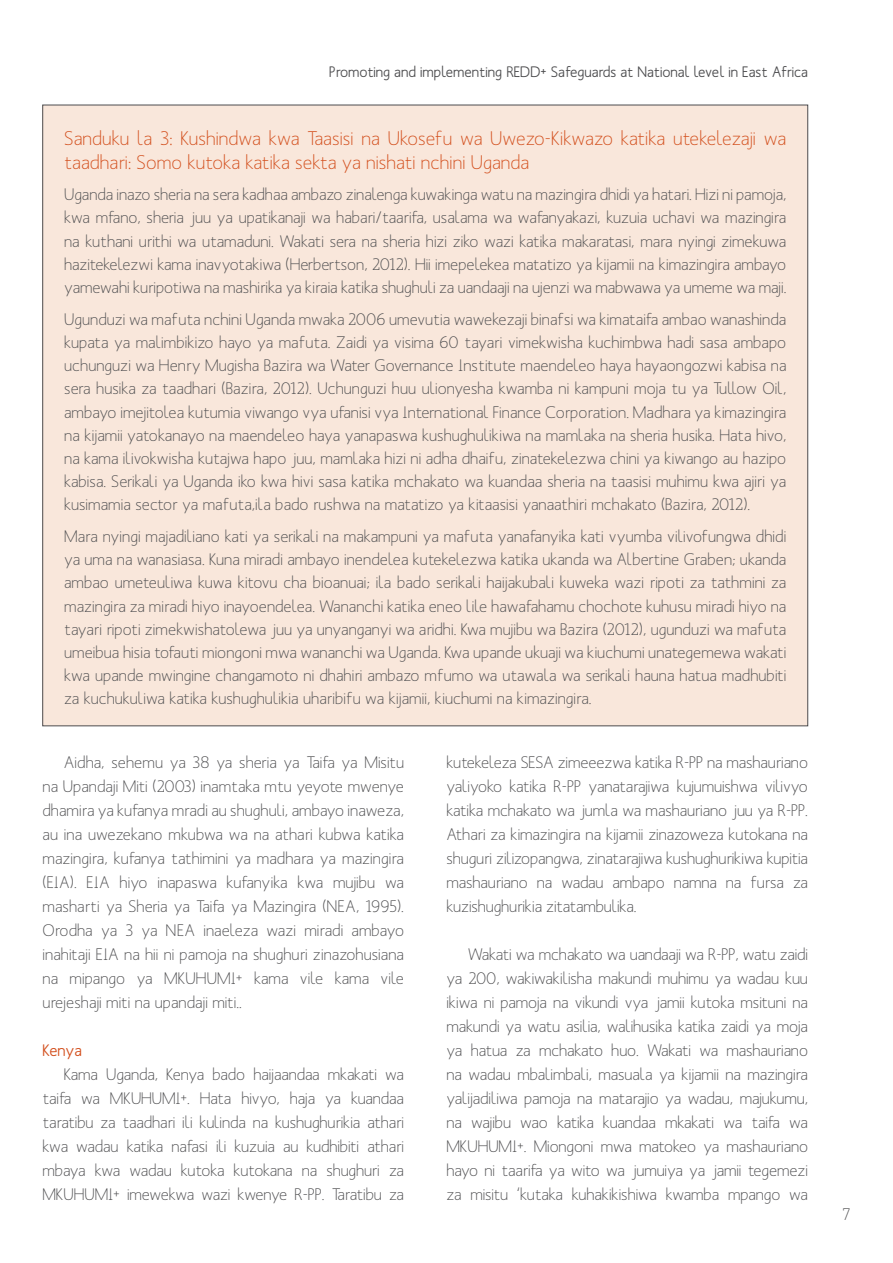
<style>
.page{position:relative;width:893px;height:1263px;background:#fff}
.page>*{position:absolute;margin:0;border:0;box-sizing:border-box;transform-origin:0 0}
.t1{font:19.5px/23.2px "Mank Sans";letter-spacing:.005em;color:#d3501e}
.t2{font:16.5px/24px "Mank Sans";letter-spacing:-.005em;color:#4d4d4f;text-align:justify}
.t3{font:500 16.5px "Mank Sans";color:#d3501e}
.t4{font:500 15px "Mank Sans";color:#4d4d4f}
</style>
<div class="page">
<div style="left:43px;top:105px;width:765px;height:621px;background:#f9e7db"></div>
<p class="t4" style="left:329px;top:62px;width:480px">Promoting and implementing REDD+ Safeguards at National level in East Africa</p>
<p class="t1" style="left:64px;top:127px;width:724px">Sanduku la 3: Kushindwa kwa Taasisi na Ukosefu wa Uwezo-Kikwazo katika utekelezaji wa taadhari: Somo kutoka katika sekta ya nishati nchini Uganda</p>
<p class="t2" style="left:64px;top:183px;width:724px;line-height:23.2px">Uganda inazo sheria na sera kadhaa ambazo zinalenga kuwakinga watu na mazingira dhidi ya hatari. Hizi ni pamoja, kwa mfano, sheria juu ya upatikanaji wa habari/taarifa, usalama wa wafanyakazi, kuzuia uchavi wa mazingira na kuthani urithi wa utamaduni. Wakati sera na sheria hizi ziko wazi katika makaratasi, mara nyingi zimekuwa hazitekelezwi kama inavyotakiwa (Herbertson, 2012). Hii imepelekea matatizo ya kijamii na kimazingira ambayo yamewahi kuripotiwa na mashirika ya kiraia katika shughuli za uandaaji na ujenzi wa mabwawa ya umeme wa maji.</p>
<p class="t2" style="left:64px;top:307px;width:724px;line-height:23.2px">Ugunduzi wa mafuta nchini Uganda mwaka 2006 umevutia wawekezaji binafsi wa kimataifa ambao wanashinda kupata ya malimbikizo hayo ya mafuta. Zaidi ya visima 60 tayari vimekwisha kuchimbwa hadi sasa ambapo uchunguzi wa Henry Mugisha Bazira wa Water Governance Institute maendeleo haya hayaongozwi kabisa na sera husika za taadhari (Bazira, 2012). Uchunguzi huu ulionyesha kwamba ni kampuni moja tu ya Tullow Oil, ambayo imejitolea kutumia viwango vya ufanisi vya International Finance Corporation. Madhara ya kimazingira na kijamii yatokanayo na maendeleo haya yanapaswa kushughulikiwa na mamlaka na sheria husika. Hata hivo, na kama ilivokwisha kutajwa hapo juu, mamlaka hizi ni adha dhaifu, zinatekelezwa chini ya kiwango au hazipo kabisa. Serikali ya Uganda iko kwa hivi sasa katika mchakato wa kuandaa sheria na taasisi muhimu kwa ajiri ya kusimamia sector ya mafuta,ila bado rushwa na matatizo ya kitaasisi yanaathiri mchakato (Bazira, 2012).</p>
<p class="t2" style="left:64px;top:525px;width:724px;line-height:23.2px">Mara nyingi majadiliano kati ya serikali na makampuni ya mafuta yanafanyika kati vyumba vilivofungwa dhidi ya uma na wanasiasa. Kuna miradi ambayo inendelea kutekelezwa katika ukanda wa Albertine Graben; ukanda ambao umeteuliwa kuwa kitovu cha bioanuai; ila bado serikali haijakubali kuweka wazi ripoti za tathmini za mazingira za miradi hiyo inayoendelea. Wananchi katika eneo lile hawafahamu chochote kuhusu miradi hiyo na tayari ripoti zimekwishatolewa juu ya unyanganyi wa aridhi. Kwa mujibu wa Bazira (2012), ugunduzi wa mafuta umeibua hisia tofauti miongoni mwa wananchi wa Uganda. Kwa upande ukuaji wa kiuchumi unategemewa wakati kwa upande mwingine changamoto ni dhahiri ambazo mfumo wa utawala wa serikali hauna hatua madhubiti za kuchukuliwa katika kushughulikia uharibifu wa kijamii, kiuchumi na kimazingira.</p>
<p class="t2" style="left:43px;top:750px;width:363px;text-indent:21px">Aidha, sehemu ya 38 ya sheria ya Taifa ya Misitu na Upandaji Miti (2003) inamtaka mtu yeyote mwenye dhamira ya kufanya mradi au shughuli, ambayo inaweza, au ina uwezekano mkubwa wa na athari kubwa katika mazingira, kufanya tathimini ya madhara ya mazingira (EIA). EIA hiyo inapaswa kufanyika kwa mujibu wa masharti ya Sheria ya Taifa ya Mazingira (NEA, 1995).<br>Orodha ya 3 ya NEA inaeleza wazi miradi ambayo inahitaji EIA na hii ni pamoja na shughuri zinazohusiana na mipango ya MKUHUMI+ kama vile kama vile urejeshaji miti na upandaji miti..</p>
<p class="t3" style="left:43px;top:1040px;width:41px">Kenya</p>
<p class="t2" style="left:43px;top:1062px;width:363px;text-indent:21px">Kama Uganda, Kenya bado haijaandaa mkakati wa taifa wa MKUHUMI+. Hata hivyo, haja ya kuandaa taratibu za taadhari ili kulinda na kushughurikia athari kwa wadau katika nafasi ili kuzuia au kudhibiti athari mbaya kwa wadau kutoka kutokana na shughuri za MKUHUMI+ imewekwa wazi kwenye R-PP. Taratibu za</p>
<p class="t2" style="left:446px;top:750px;width:363px">kutekeleza SESA zimeeezwa katika R-PP na mashauriano yaliyoko katika R-PP yanatarajiwa kujumuishwa vilivyo katika mchakato wa jumla wa mashauriano juu ya R-PP.<br>Athari za kimazingira na kijamii zinazoweza kutokana na shuguri zilizopangwa, zinatarajiwa kushughurikiwa kupitia mashauriano na wadau ambapo namna na fursa za kuzishughurikia zitatambulika.</p>
<p class="t2" style="left:446px;top:942px;width:363px;text-indent:21px">Wakati wa mchakato wa uandaaji wa R-PP, watu zaidi ya 200, wakiwakilisha makundi muhimu ya wadau kuu ikiwa ni pamoja na vikundi vya jamii kutoka msituni na makundi ya watu asilia, walihusika katika zaidi ya moja ya hatua za mchakato huo. Wakati wa mashauriano na wadau mbalimbali, masuala ya kijamii na mazingira yalijadiliwa pamoja na matarajio ya wadau, majukumu, na wajibu wao katika kuandaa mkakati wa taifa wa MKUHUMI+. Miongoni mwa matokeo ya mashauriano hayo ni taarifa ya wito wa jumuiya ya jamii tegemezi za misitu ‘kutaka kuhakikishiwa kwamba mpango wa</p>
<p class="t2" style="left:842px;top:1203px;width:10px">7</p>
</div>
